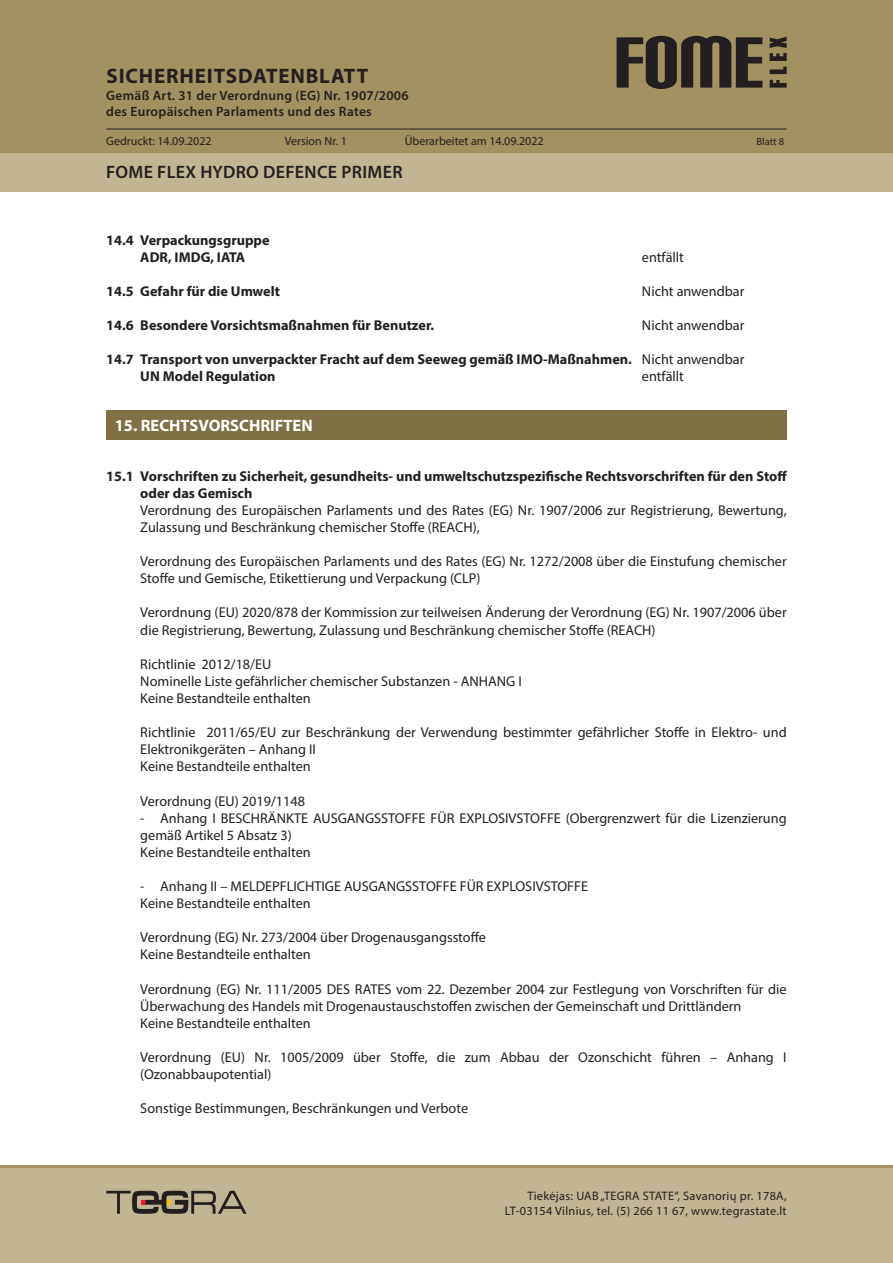
<style>
.page{position:relative;width:893px;height:1263px;background:#fff}
.page>*{position:absolute;margin:0;border:0;box-sizing:border-box;transform-origin:0 0}
.t1{font:700 21px "Myriad Pro";letter-spacing:.04em;color:#231f20}
.t2{font:600 18px "Myriad Pro";letter-spacing:.02em;color:#231f20}
.Skyrius_baltas{font:700 16.5px "Myriad Pro";color:#fff}
.Tekstas_paprastas{font:14.25px/17.1px "Myriad Pro";color:#231f20}
._1_1_skyrius_Boldas{font:700 14.25px "Myriad Pro";color:#231f20}
.Tekstas_paprastas-2{font:700 14.25px/17.1px "Myriad Pro";color:#231f20}
._1_1_skyrius_Boldas-2{font:14.25px "Myriad Pro";color:#231f20}
.Tekstas_paprastas_Bo{font:700 14.25px "Myriad Pro";color:#231f20}
.Tekstas_paprastas_Bo-2{font:14.25px "Myriad Pro";color:#231f20}
.t3{font:600 13.5px/16.2px "Myriad Pro";letter-spacing:.02em;color:#231f20}
.t4{font:12.3px/14.7px "Myriad Pro";letter-spacing:.025em;color:#231f20;text-align:right}
.t5{font:12px "Myriad Pro";color:#231f20}
.t6{font:10.5px "Myriad Pro";color:#231f20}
.s1{font-weight:400}
</style>
<div class="page">
<div style="left:0;top:0;width:893px;height:191px;background:#a29161"></div>
<div style="left:0;top:153px;width:893px;height:38px;background:#c2b594"></div>
<div style="left:0;top:1165px;width:893px;height:98px;background:#c2b594"></div>
<hr style="left:0;top:1165px;width:893px;height:2px;background:#a29161">
<svg style="left:770px;top:80px;width:17px;height:8px"></svg>
<svg style="left:770px;top:67px;width:17px;height:7px"></svg>
<svg style="left:770px;top:37px;width:17px;height:24px"></svg>
<svg style="left:617px;top:36px;width:145px;height:53px"></svg>
<svg style="left:106px;top:1191px;width:141px;height:23px"></svg>
<hr style="left:106px;top:129px;width:681px;height:1px;background:#231f20">
<div style="left:106px;top:410px;width:681px;height:30px;background:#7f7045"></div>
<h1 class="t1" style="left:107px;top:63px;width:263px">SICHERHEITSDATENBLATT</h1>
<p class="t3" style="left:106px;top:87px;width:304px">Gemäß Art. 31 der Verordnung (EG) Nr. 1907/2006 des Europäischen Parlaments und des Rates</p>
<p class="t5" style="left:106px;top:133px;width:107px">Gedruckt: 14.09.2022</p>
<p class="t5" style="left:285px;top:133px;width:64px">Version Nr. 1</p>
<p class="t5" style="left:405px;top:133px;width:140px">Überarbeitet am 14.09.2022</p>
<p class="t6" style="left:757px;top:135px;width:29px">Blatt 8</p>
<p class="t2" style="left:106px;top:160px;width:298px">FOME FLEX HYDRO DEFENCE PRIMER</p>
<p class="_1_1_skyrius_Boldas" style="left:106px;top:230px;width:165px">14.4 Verpackungsgruppe</p>
<p class="Tekstas_paprastas_Bo" style="left:140px;top:248px;width:106px">ADR, IMDG, IATA</p>
<p class="Tekstas_paprastas_Bo-2" style="left:642px;top:248px;width:44px">entfällt</p>
<p class="_1_1_skyrius_Boldas" style="left:106px;top:282px;width:175px">14.5 Gefahr für die Umwelt</p>
<p class="_1_1_skyrius_Boldas-2" style="left:642px;top:282px;width:104px">Nicht anwendbar</p>
<p class="_1_1_skyrius_Boldas" style="left:106px;top:316px;width:329px">14.6 Besondere Vorsichtsmaßnahmen für Benutzer.</p>
<p class="_1_1_skyrius_Boldas-2" style="left:642px;top:316px;width:104px">Nicht anwendbar</p>
<p class="_1_1_skyrius_Boldas" style="left:106px;top:350px;width:639px">14.7 Transport von unverpackter Fracht auf dem Seeweg gemäß IMO-Maßnahmen. <span class="s1">Nicht anwendbar</span></p>
<p class="Tekstas_paprastas-2" style="left:140px;top:368px;width:137px">UN Model Regulation</p>
<p class="Tekstas_paprastas" style="left:642px;top:368px;width:44px">entfällt</p>
<p class="Skyrius_baltas" style="left:115px;top:415px;width:200px">15. RECHTSVORSCHRIFTEN</p>
<p class="Tekstas_paprastas-2" style="left:140px;top:467px;width:648px;text-indent:-34px">15.1 Vorschriften zu Sicherheit, gesundheits- und umweltschutzspezifische Rechtsvorschriften für den Stoff oder das Gemisch</p>
<p class="Tekstas_paprastas" style="left:140px;top:501px;width:648px">Verordnung des Europäischen Parlaments und des Rates (EG) Nr. 1907/2006 zur Registrierung, Bewertung,<br>Zulassung und Beschränkung chemischer Stoffe (REACH),</p>
<p class="Tekstas_paprastas" style="left:140px;top:552px;width:648px">Verordnung des Europäischen Parlaments und des Rates (EG) Nr. 1272/2008 über die Einstufung chemischer<br>Stoffe und Gemische, Etikettierung und Verpackung (CLP)</p>
<p class="Tekstas_paprastas" style="left:140px;top:604px;width:648px">Verordnung (EU) 2020/878 der Kommission zur teilweisen Änderung der Verordnung (EG) Nr. 1907/2006 über die Registrierung, Bewertung, Zulassung und Beschränkung chemischer Stoffe (REACH)</p>
<p class="Tekstas_paprastas" style="left:140px;top:655px;width:133px">Richtlinie 2012/18/EU</p>
<p class="Tekstas_paprastas" style="left:140px;top:672px;width:383px">Nominelle Liste gefährlicher chemischer Substanzen - ANHANG I</p>
<p class="Tekstas_paprastas" style="left:140px;top:689px;width:172px">Keine Bestandteile enthalten</p>
<p class="Tekstas_paprastas" style="left:140px;top:723px;width:648px">Richtlinie 2011/65/EU zur Beschränkung der Verwendung bestimmter gefährlicher Stoffe in Elektro- und<br>Elektronikgeräten – Anhang II</p>
<p class="Tekstas_paprastas" style="left:140px;top:758px;width:172px">Keine Bestandteile enthalten</p>
<p class="Tekstas_paprastas" style="left:140px;top:792px;width:166px">Verordnung (EU) 2019/1148</p>
<p class="Tekstas_paprastas" style="left:140px;top:809px;width:648px">- Anhang I BESCHRÄNKTE AUSGANGSSTOFFE FÜR EXPLOSIVSTOFFE (Obergrenzwert für die Lizenzierung gemäß Artikel 5 Absatz 3)</p>
<p class="Tekstas_paprastas" style="left:140px;top:843px;width:172px">Keine Bestandteile enthalten</p>
<p class="Tekstas_paprastas" style="left:140px;top:877px;width:449px">- Anhang II – MELDEPFLICHTIGE AUSGANGSSTOFFE FÜR EXPLOSIVSTOFFE</p>
<p class="Tekstas_paprastas" style="left:140px;top:894px;width:172px">Keine Bestandteile enthalten</p>
<p class="Tekstas_paprastas" style="left:140px;top:929px;width:347px">Verordnung (EG) Nr. 273/2004 über Drogenausgangsstoffe</p>
<p class="Tekstas_paprastas" style="left:140px;top:946px;width:172px">Keine Bestandteile enthalten</p>
<p class="Tekstas_paprastas" style="left:140px;top:980px;width:648px">Verordnung (EG) Nr. 111/2005 DES RATES vom 22. Dezember 2004 zur Festlegung von Vorschriften für die<br>Überwachung des Handels mit Drogenaustauschstoffen zwischen der Gemeinschaft und Drittländern</p>
<p class="Tekstas_paprastas" style="left:140px;top:1014px;width:172px">Keine Bestandteile enthalten</p>
<p class="Tekstas_paprastas" style="left:140px;top:1048px;width:648px">Verordnung (EU) Nr. 1005/2009 über Stoffe, die zum Abbau der Ozonschicht führen – Anhang I (Ozonabbaupotential)</p>
<p class="Tekstas_paprastas" style="left:140px;top:1100px;width:329px">Sonstige Bestimmungen, Beschränkungen und Verbote</p>
<p class="t4" style="left:505px;top:1188px;width:283px">Tiekėjas: UAB „TEGRA STATE“, Savanorių pr. 178A,<br>LT-03154 Vilnius, tel. (5) 266 11 67, www.tegrastate.lt</p>
</div>
